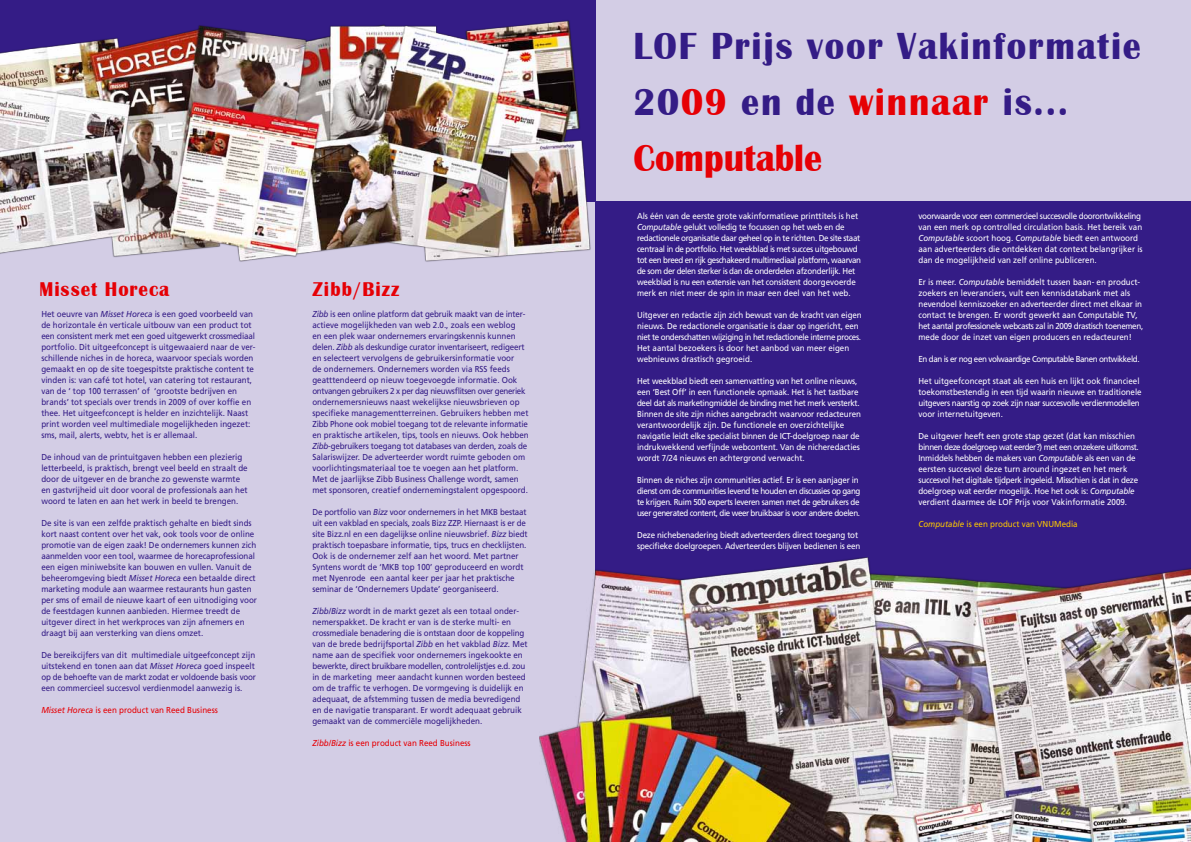
<style>
.page{position:relative;width:1191px;height:842px;background:#fff}
.page>*{position:absolute;margin:0;border:0;box-sizing:border-box;transform-origin:0 0}
.t1{font:700 38.9px/56px "Britannic";letter-spacing:.05em;color:#341c86;scale:.93 1}
.t2{font:700 20.5px "Britannic";letter-spacing:.05em;color:#e60005;scale:.93 1}
.t3{font:8.6px/11px "Frutiger";color:#341c86;scale:.93 1}
.t4{font:8.6px/11px "Frutiger";letter-spacing:-.02em;color:#fff;scale:.93 1}
.t5{font:8.6px/11px "Frutiger";color:#fff;scale:.93 1}
.t6{font:8.6px/11px "Frutiger";letter-spacing:-.04em;color:#fff;scale:.93 1}
.t7{font:8.6px/11px "Frutiger";letter-spacing:-.05em;color:#fff;scale:.93 1}
.t8{font:8.6px "Frutiger";color:#e60005;scale:.93 1}
.t9{font:8.6px "Frutiger";color:#fcc600;scale:.93 1}
.s1{font-style:italic}
.s2{color:#e60005}
</style>
<div class="page">
<div style="left:595px;top:0;width:596px;height:842px;background:#d3cde5"></div>
<div style="left:0;top:0;width:595px;height:842px;background:#d3cde5"></div>
<div style="left:595px;top:201px;width:596px;height:641px;background:#341c86"></div>
<div style="left:0;top:0;width:595px;height:201px;background:#341c86"></div>
<img style="left:539px;top:558px;width:652px;height:284px">
<img style="left:0;top:20px;width:595px;height:242px">
<h2 class="t2" style="left:39px;top:277px;width:141px">Misset Horeca</h2>
<p class="t3" style="left:41px;top:309px;width:232px">Het oeuvre van <span class="s1">Misset Horeca</span> is een goed voorbeeld van de horizontale én verticale uitbouw van een product tot een consistent merk met een goed uitgewerkt crossmediaal portfolio. Dit uitgeefconcept is uitgewaaierd naar de ver&shy;schillende niches in de horeca, waarvoor specials worden gemaakt en op de site toegespitste praktische content te vinden is: van café tot hotel, van catering tot restaurant, van de ‘ top 100 terrassen’ of ‘grootste bedrijven en brands’ tot specials over trends in 2009 of over koffie en thee. Het uitgeefconcept is helder en inzichtelijk. Naast print worden veel multimediale mogelijkheden ingezet: sms, mail, alerts, webtv, het is er allemaal.</p>
<p class="t3" style="left:41px;top:452px;width:223px">De inhoud van de printuitgaven hebben een plezierig letterbeeld, is praktisch, brengt veel beeld en straalt de door de uitgever en de branche zo gewenste warmte en gastvrijheid uit door vooral de professionals aan het woord te laten en aan het werk in beeld te brengen.</p>
<p class="t3" style="left:41px;top:518px;width:233px">De site is van een zelfde praktisch gehalte en biedt sinds kort naast content over het vak, ook tools voor de online promotie van de eigen zaak! De ondernemers kunnen zich aanmelden voor een tool, waarmee de horecaprofessional een eigen miniwebsite kan bouwen en vullen. Vanuit de beheeromgeving biedt <span class="s1">Misset Horeca</span> een betaalde direct marketing module aan waarmee restaurants hun gasten per sms of email de nieuwe kaart of een uitnodiging voor de feestdagen kunnen aanbieden. Hiermee treedt de uitgever direct in het werkproces van zijn afnemers en draagt bij aan versterking van diens omzet.</p>
<p class="t3" style="left:41px;top:650px;width:232px">De bereikcijfers van dit multimediale uitgeefconcept zijn uitstekend en tonen aan dat <span class="s1">Misset Horeca</span> goed inspeelt op de behoefte van de markt zodat er voldoende basis voor een commercieel succesvol verdienmodel aanwezig is.</p>
<p class="t8" style="left:41px;top:705px;width:191px"><span class="s1">Misset Horeca</span> is een product van Reed Business</p>
<h2 class="t2" style="left:312px;top:277px;width:95px">Zibb/Bizz</h2>
<p class="t3" style="left:312px;top:308px;width:234px"><span class="s1">Zibb</span> is een online platform dat gebruik maakt van de inter&shy;actieve mogelijkheden van web 2.0., zoals een weblog<br>en een plek waar ondernemers ervaringskennis kunnen delen. <span class="s1">Zibb</span> als deskundige curator inventariseert, redigeert en selecteert vervolgens de gebruikersinformatie voor<br>de ondernemers. Ondernemers worden via RSS feeds geatttendeerd op nieuw toegevoegde informatie. Ook ontvangen gebruikers 2 x per dag nieuwsflitsen over generiek ondernemersnieuws naast wekelijkse nieuwsbrieven op specifieke managementterreinen. Gebruikers hebben met Zibb Phone ook mobiel toegang tot de relevante informatie en praktische artikelen, tips, tools en nieuws. Ook hebben <span class="s1">Zibb</span>-gebruikers toegang tot databases van derden, zoals de Salariswijzer. De adverteerder wordt ruimte geboden om voorlichtingsmateriaal toe te voegen aan het platform.<br>Met de jaarlijkse Zibb Business Challenge wordt, samen met sponsoren, creatief ondernemingstalent opgespoord.</p>
<p class="t3" style="left:312px;top:506px;width:233px">De portfolio van <span class="s1">Bizz</span> voor ondernemers in het MKB bestaat uit een vakblad en specials, zoals Bizz ZZP. Hiernaast is er de site Bizz.nl en een dagelijkse online nieuwsbrief. <span class="s1">Bizz</span> biedt praktisch toepasbare informatie, tips, trucs en checklijsten.<br>Ook is de ondernemer zelf aan het woord. Met partner Syntens wordt de ‘MKB top 100’ geproduceerd en wordt met Nyenrode een aantal keer per jaar het praktische seminar de ‘Ondernemers Update’ georganiseerd.</p>
<p class="t3" style="left:312px;top:605px;width:233px"><span class="s1">Zibb/Bizz</span> wordt in de markt gezet als een totaal onder&shy;nemerspakket. De kracht er van is de sterke multi- en crossmediale benadering die is ontstaan door de koppeling van de brede bedrijfsportal <span class="s1">Zibb</span> en het vakblad <span class="s1">Bizz.</span> Met name aan de specifiek voor ondernemers ingekookte en bewerkte, direct bruikbare modellen, controlelijstjes e.d. zou in de marketing meer aandacht kunnen worden besteed om de traffic te verhogen. De vormgeving is duidelijk en adequaat, de afstemming tussen de media bevredigend en de navigatie transparant. Er wordt adequaat gebruik gemaakt van de commerciële mogelijkheden.</p>
<p class="t8" style="left:312px;top:738px;width:172px"><span class="s1">Zibb/Bizz</span> is een product van Reed Business</p>
<h1 class="t1" style="left:633px;top:19px;width:547px">LOF Prijs voor Vakinformatie<br>20<span class="s2">09</span> en de <span class="s2">winnaar</span> is...<br><span class="s2">Computable</span></h1>
<p class="t6" style="left:637px;top:210px;width:242px">Als één van de eerste grote vakinformatieve printtitels is het <span class="s1">Computable</span> gelukt volledig te focussen op het web en de redactionele organisatie daar geheel op in te richten. De site staat centraal in de portfolio. Het weekblad is met succes uitgebouwd tot een breed en rijk geschakeerd multimediaal platform, waarvan de som der delen sterker is dan de onderdelen afzonderlijk. Het weekblad is nu een extensie van het consistent doorgevoerde merk en niet meer de spin in maar een deel van het web.</p>
<p class="t4" style="left:637px;top:309px;width:243px">Uitgever en redactie zijn zich bewust van de kracht van eigen nieuws. De redactionele organisatie is daar op ingericht, een niet te onderschatten wijziging in het redactionele interne proces.<br>Het aantal bezoekers is door het aanbod van meer eigen webnieuws drastisch gegroeid.</p>
<p class="t4" style="left:637px;top:375px;width:242px">Het weekblad biedt een samenvatting van het online nieuws, een ‘Best Off’ in een functionele opmaak. Het is het tastbare deel dat als marketingmiddel de binding met het merk versterkt.<br>Binnen de site zijn niches aangebracht waarvoor redacteuren verantwoordelijk zijn. De functionele en overzichtelijke navigatie leidt elke specialist binnen de ICT-doelgroep naar de indrukwekkend verfijnde webcontent. Van de nicheredacties wordt 7/24 nieuws en achtergrond verwacht.</p>
<p class="t7" style="left:637px;top:474px;width:242px">Binnen de niches zijn communities actief. Er is een aanjager in dienst om de communities levend te houden en discussies op gang te krijgen. Ruim 500 experts leveren samen met de gebruikers de user generated content, die weer bruikbaar is voor andere doelen.</p>
<p class="t4" style="left:637px;top:529px;width:241px">Deze nichebenadering biedt adverteerders direct toegang tot specifieke doelgroepen. Adverteerders blijven bedienen is een</p>
<p class="t5" style="left:918px;top:210px;width:242px">voorwaarde voor een commercieel succesvolle doorontwikkeling van een merk op controlled circulation basis. Het bereik van <span class="s1">Computable</span> scoort hoog. <span class="s1">Computable</span> biedt een antwoord aan adverteerders die ontdekken dat context belangrijker is dan de mogelijkheid van zelf online publiceren.</p>
<p class="t5" style="left:918px;top:276px;width:243px">Er is meer. <span class="s1">Computable</span> bemiddelt tussen baan- en product&shy;zoekers en leveranciers, vult een kennisdatabank met als nevendoel kenniszoeker en adverteerder direct met elkaar in contact te brengen. Er wordt gewerkt aan Computable TV<span class="s1">, </span>het aantal professionele webcasts zal in 2009 drastisch toenemen, mede door de inzet van eigen producers en redacteuren!</p>
<p class="t7" style="left:918px;top:353px;width:239px">En dan is er nog een volwaardige Computable Banen ontwikkeld.</p>
<p class="t4" style="left:918px;top:375px;width:241px">Het uitgeefconcept staat als een huis en lijkt ook financieel toekomstbestendig in een tijd waarin nieuwe en traditionele uitgevers naarstig op zoek zijn naar succesvolle verdienmodellen voor internetuitgeven.</p>
<p class="t4" style="left:918px;top:430px;width:238px">De uitgever heeft een grote stap gezet (dat kan misschien binnen deze doelgroep wat eerder?) met een onzekere uitkomst.<br>Inmiddels hebben de makers van <span class="s1">Computable</span> als een van de eersten succesvol deze turn around ingezet en het merk succesvol het digitale tijdperk ingeleid. Misschien is dat in deze doelgroep wat eerder mogelijk. Hoe het ook is: <span class="s1">Computable </span>verdient daarmee de LOF Prijs voor Vakinformatie 2009.</p>
<p class="t9" style="left:918px;top:519px;width:173px"><span class="s1">Computable</span> is een product van VNUMedia</p>
</div>
